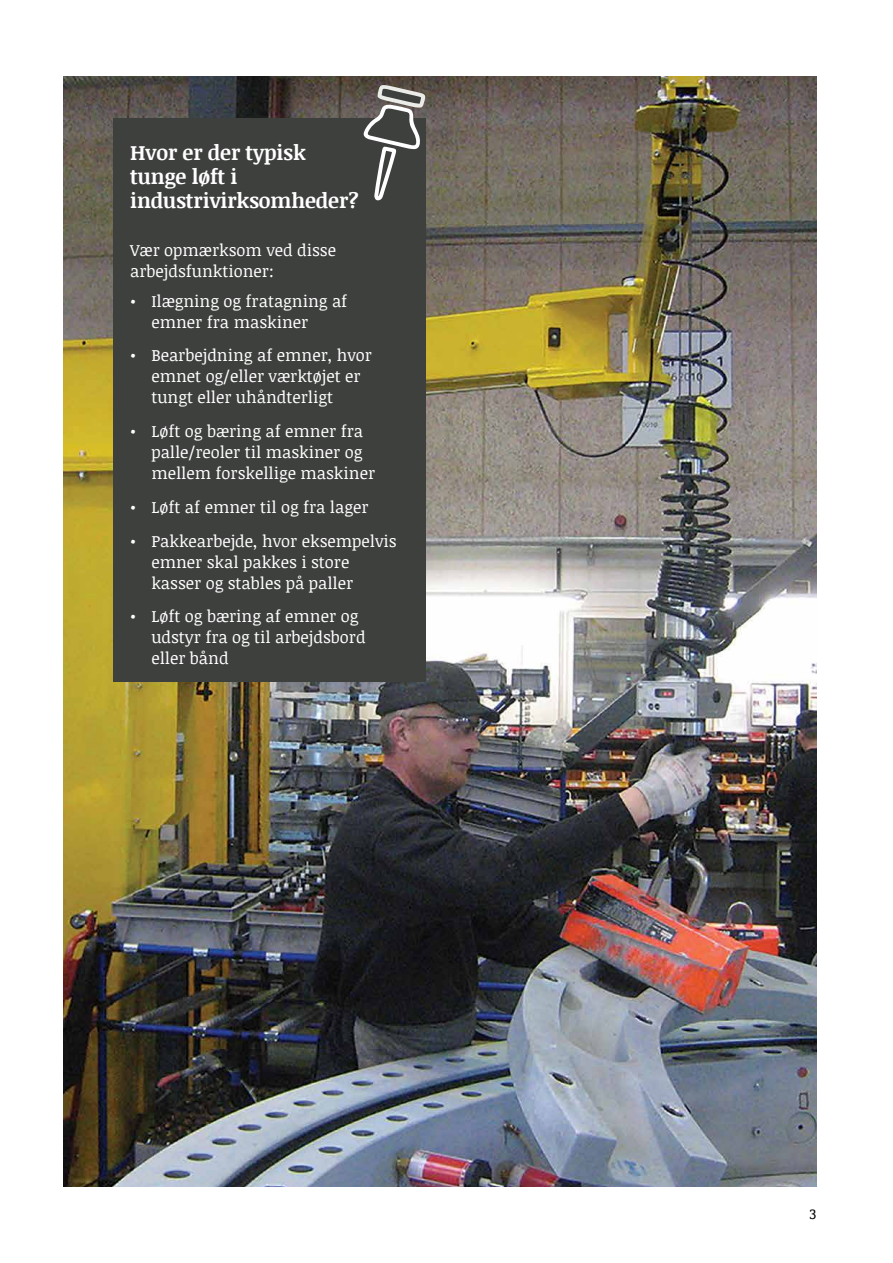
<style>
.page{position:relative;width:893px;height:1263px;background:#fff}
.page>*{position:absolute;margin:0;border:0;box-sizing:border-box;transform-origin:0 0}
.t1{font:700 21px/24px "Noticia Text";letter-spacing:-.005em;color:#fff}
.t2{font:16.5px/21px "Noticia Text";color:#fff}
.t3{font:14.25px "Noticia Text";color:#000}
</style>
<div class="page">
<img style="left:64px;top:77px;width:752px;height:1109px">
<div style="left:113px;top:118px;width:312px;height:563px;background:#3e403e"></div>
<svg style="left:363px;top:85px;width:63px;height:116px"></svg>
<p class="t1" style="left:130px;top:140px;width:230px">Hvor er der typisk tunge løft i industrivirksomheder?</p>
<p class="t2" style="left:130px;top:239px;width:207px">Vær opmærksom ved disse arbejdsfunktioner:</p>
<p class="t2" style="left:151px;top:290px;width:197px;text-indent:-21px">• Ilægning og fratagning af emner fra maskiner</p>
<p class="t2" style="left:151px;top:344px;width:222px;text-indent:-21px">• Bearbejdning af emner, hvor emnet og/eller værktøjet er tungt eller uhåndterligt</p>
<p class="t2" style="left:151px;top:420px;width:225px;text-indent:-21px">• Løft og bæring af emner fra palle/reoler til maskiner og mellem forskellige maskiner</p>
<p class="t2" style="left:130px;top:496px;width:240px">• Løft af emner til og fra lager</p>
<p class="t2" style="left:151px;top:530px;width:247px;text-indent:-21px">• Pakkearbejde, hvor eksempelvis emner skal pakkes i store kasser og stables på paller</p>
<p class="t2" style="left:151px;top:605px;width:216px;text-indent:-21px">• Løft og bæring af emner og udstyr fra og til arbejdsbord eller bånd</p>
<p class="t3" style="left:809px;top:1204px;width:8px">3</p>
</div>
